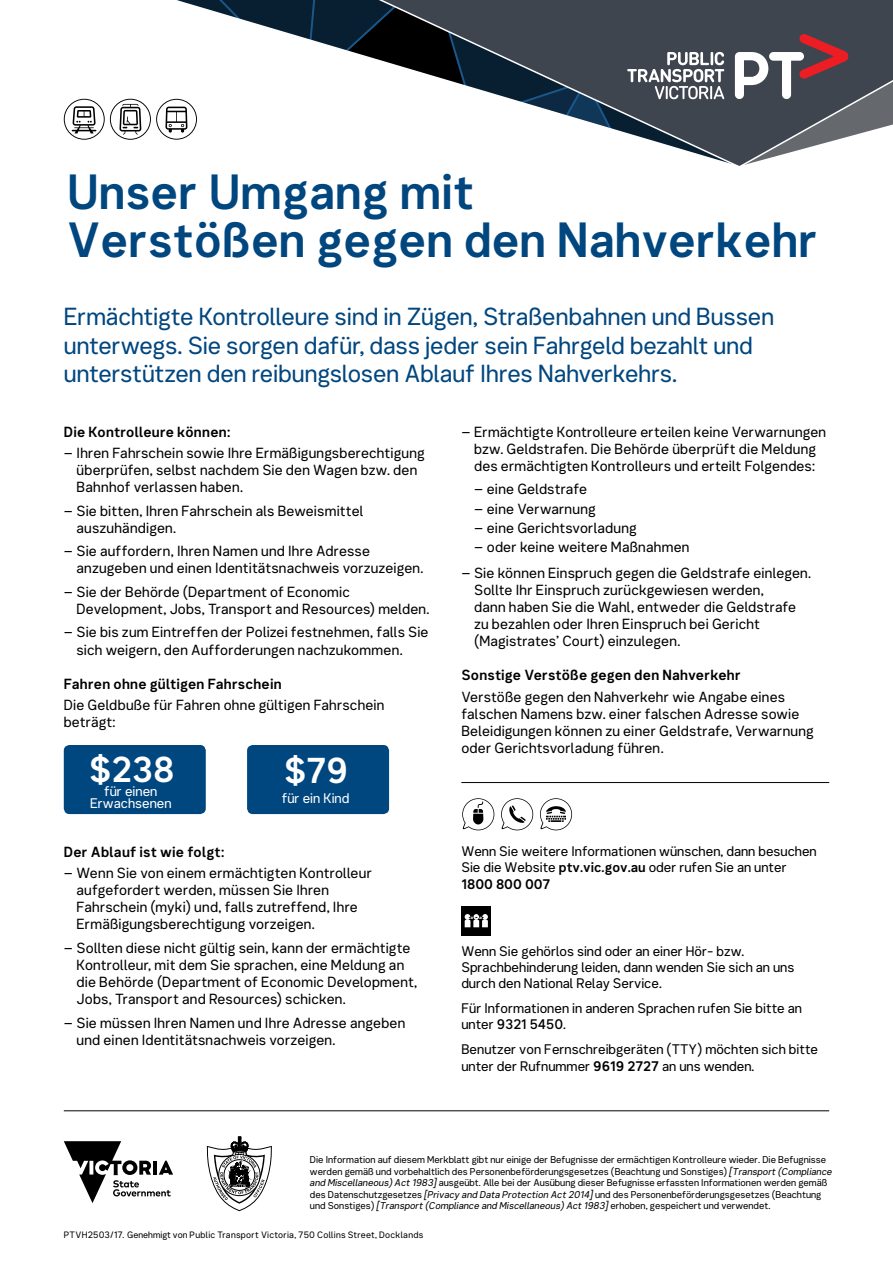
<style>
.page{position:relative;width:893px;height:1263px;background:#fff}
.page>*{position:absolute;margin:0;border:0;box-sizing:border-box;transform-origin:0 0}
.t1{font:700 48px/48px "Network Sans";color:#00467f}
.t2{font:700 34.95px "Network Sans";color:#fff}
.t3{font:24px/28.5px "Network Sans";letter-spacing:-.005em;color:#00467f}
.t4{font:14.25px/17.1px "Network Sans";letter-spacing:.01em;color:#000}
.t5{font:700 14.25px "Network Sans";letter-spacing:.01em;color:#000}
.t6{font:13.5px/16.2px "Network Sans";color:#000}
.t7{font:13.5px "Network Sans";color:#fff}
.t8{font:9.6px/11.6px "Network Sans";color:#000}
.t9{font:9px "Network Sans";letter-spacing:.025em;color:#000}
.s1{font-weight:700}
.s2{font-weight:500}
.s3{font-style:italic}
</style>
<div class="page">
<svg style="left:64px;top:0;width:829px;height:166px"></svg>
<svg style="left:207px;top:1137px;width:65px;height:74px"></svg>
<svg style="left:64px;top:1141px;width:109px;height:62px"></svg>
<div style="left:247px;top:745px;width:142px;height:69px;background:#00467f;border-radius:6px"></div>
<div style="left:64px;top:745px;width:142px;height:69px;background:#00467f;border-radius:6px"></div>
<hr style="left:461px;top:782px;width:368px;height:1px;background:#000">
<svg style="left:501px;top:798px;width:32px;height:32px"></svg>
<svg style="left:462px;top:798px;width:32px;height:32px"></svg>
<svg style="left:540px;top:798px;width:32px;height:32px"></svg>
<div style="left:461px;top:906px;width:30px;height:29px;background:#000"></div>
<svg style="left:465px;top:914px;width:23px;height:13px"></svg>
<hr style="left:64px;top:1110px;width:765px;height:1px;background:#000">
<h1 class="t1" style="left:67px;top:166px;width:752px">Unser Umgang mit<br>Verstößen gegen den Nahverkehr</h1>
<p class="t3" style="left:64px;top:301px;width:712px">Ermächtigte Kontrolleure sind in Zügen, Straßenbahnen und Bussen unterwegs. Sie sorgen dafür, dass jeder sein Fahrgeld bezahlt und unterstützen den reibungslosen Ablauf Ihres Nahverkehrs.</p>
<h2 class="t5" style="left:64px;top:419px;width:168px">Die Kontrolleure können:</h2>
<p class="t4" style="left:77px;top:444px;width:350px;text-indent:-13px">– Ihren Fahrschein sowie Ihre Ermäßigungsberechtigung überprüfen, selbst nachdem Sie den Wagen bzw. den<br>Bahnhof verlassen haben.</p>
<p class="t4" style="left:77px;top:501px;width:288px;text-indent:-13px">– Sie bitten, Ihren Fahrschein als Beweismittel auszuhändigen.</p>
<p class="t4" style="left:77px;top:542px;width:349px;text-indent:-13px">– Sie auffordern, Ihren Namen und Ihre Adresse anzugeben und einen Identitätsnachweis vorzuzeigen.</p>
<p class="t4" style="left:77px;top:582px;width:355px;text-indent:-13px">– Sie der Behörde (Department of Economic<br>Development, Jobs, Transport and Resources) melden.</p>
<p class="t4" style="left:77px;top:623px;width:354px;text-indent:-13px">– Sie bis zum Eintreffen der Polizei festnehmen, falls Sie sich weigern, den Aufforderungen nachzukommen.</p>
<h2 class="t5" style="left:64px;top:671px;width:220px">Fahren ohne gültigen Fahrschein</h2>
<p class="t4" style="left:64px;top:696px;width:322px">Die Geldbuße für Fahren ohne gültigen Fahrschein beträgt:</p>
<p class="t2" style="left:89px;top:740px;width:87px">$238</p>
<p class="t2" style="left:284px;top:740px;width:66px">$79</p>
<p class="t7" style="left:104px;top:780px;width:55px">für einen</p>
<p class="t7" style="left:282px;top:786px;width:69px">für ein Kind</p>
<p class="t4" style="left:461px;top:422px;width:366px">– Ermächtigte Kontrolleure erteilen keine Verwarnungen</p>
<p class="t4" style="left:474px;top:439px;width:344px">bzw. Geldstrafen. Die Behörde überprüft die Meldung des ermächtigten Kontrolleurs und erteilt Folgendes:</p>
<p class="t4" style="left:474px;top:480px;width:114px">– eine Geldstrafe</p>
<p class="t4" style="left:474px;top:499px;width:123px">– eine Verwarnung</p>
<p class="t4" style="left:474px;top:518px;width:164px">– eine Gerichtsvorladung</p>
<p class="t4" style="left:474px;top:538px;width:217px">– oder keine weitere Maßnahmen</p>
<p class="t4" style="left:474px;top:563px;width:339px;text-indent:-13px">– Sie können Einspruch gegen die Geldstrafe einlegen.<br>Sollte Ihr Einspruch zurückgewiesen werden,<br>dann haben Sie die Wahl, entweder die Geldstrafe zu bezahlen oder Ihren Einspruch bei Gericht (Magistrates’ Court) einzulegen.</p>
<h2 class="t5" style="left:461px;top:663px;width:281px">Sonstige Verstöße gegen den Nahverkehr</h2>
<p class="t4" style="left:461px;top:687px;width:354px">Verstöße gegen den Nahverkehr wie Angabe eines falschen Namens bzw. einer falschen Adresse sowie Beleidigungen können zu einer Geldstrafe, Verwarnung oder Gerichtsvorladung führen.</p>
<p class="t7" style="left:90px;top:792px;width:83px">Erwachsenen</p>
<h2 class="t5" style="left:64px;top:839px;width:162px">Der Ablauf ist wie folgt:</h2>
<p class="t4" style="left:77px;top:864px;width:297px;text-indent:-13px">– Wenn Sie von einem ermächtigten Kontrolleur aufgefordert werden, müssen Sie Ihren Fahrschein (myki) und, falls zutreffend, Ihre Ermäßigungsberechtigung vorzeigen.</p>
<p class="t4" style="left:77px;top:938px;width:342px;text-indent:-13px">– Sollten diese nicht gültig sein, kann der ermächtigte Kontrolleur, mit dem Sie sprachen, eine Meldung an die Behörde (Department of Economic Development, Jobs, Transport and Resources) schicken.</p>
<p class="t4" style="left:77px;top:1013px;width:330px;text-indent:-13px">– Sie müssen Ihren Namen und Ihre Adresse angeben und einen Identitätsnachweis vorzeigen.</p>
<p class="t6" style="left:461px;top:842px;width:357px;line-height:16.8px">Wenn Sie weitere Informationen wünschen, dann besuchen<br>Sie die Website <span class="s1">ptv.vic.gov.au</span> oder rufen Sie an unter<br><span class="s1">1800 800 007</span></p>
<p class="t6" style="left:461px;top:942px;width:334px">Wenn Sie gehörlos sind oder an einer Hör- bzw.<br>Sprachbehinderung leiden, dann wenden Sie sich an uns durch den National Relay Service.</p>
<p class="t6" style="left:461px;top:999px;width:342px">Für Informationen in anderen Sprachen rufen Sie bitte an unter <span class="s2">9321 5450</span>.</p>
<p class="t6" style="left:461px;top:1040px;width:358px;line-height:17.2px">Benutzer von Fernschreibgeräten (TTY) möchten sich bitte unter der Rufnummer <span class="s1">9619 2727</span> an uns wenden.</p>
<p class="t8" style="left:310px;top:1153px;width:524px">Die Information auf diesem Merkblatt gibt nur einige der Befugnisse der ermächtigen Kontrolleure wieder. Die Befugnisse werden gemäß und vorbehaltlich des Personenbeförderungsgesetzes (Beachtung und Sonstiges) <span class="s3">[Transport (Compliance and Miscellaneous) Act 1983]</span> ausgeübt. Alle bei der Ausübung dieser Befugnisse erfassten Informationen werden gemäß des Datenschutzgesetzes <span class="s3">[Privacy and Data Protection Act 2014]</span> und des Personenbeförderungsgesetzes (Beachtung und Sonstiges) <span class="s3">[Transport (Compliance and Miscellaneous) Act 1983]</span> erhoben, gespeichert und verwendet.</p>
<p class="t9" style="left:64px;top:1227px;width:361px">PTVH2503/17. Genehmigt von Public Transport Victoria, 750 Collins Street, Docklands</p>
</div>
